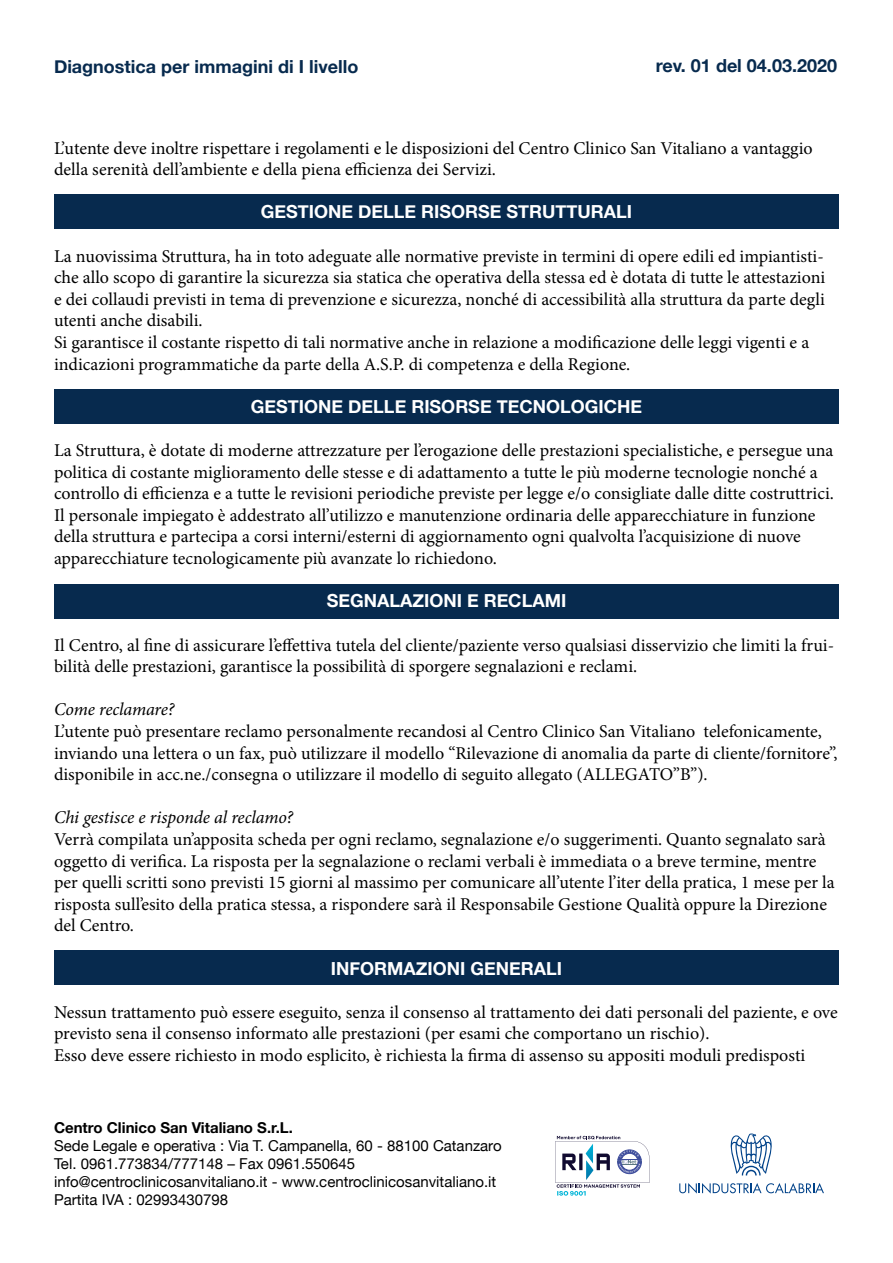
<style>
.page{position:relative;width:893px;height:1263px;background:#fff}
.page>*{position:absolute;margin:0;border:0;box-sizing:border-box;transform-origin:0 0}
.t1{font:18px/21.6px "Minion Pro";color:#000}
.t2{font:700 18px "Helvetica Neue";color:#fff}
.t3{font:700 18px "Helvetica Neue";color:#072a4e}
.t4{font:italic 18px "Minion Pro";letter-spacing:-.005em;color:#000}
.t5{font:15px/18px "Helvetica Neue";color:#000}
.t6{font:700 15px "Helvetica Neue";color:#000}
</style>
<div class="page">
<div style="left:54px;top:950px;width:785px;height:35px;background:#072a4e"></div>
<div style="left:54px;top:584px;width:785px;height:35px;background:#072a4e"></div>
<div style="left:54px;top:389px;width:785px;height:34px;background:#072a4e"></div>
<div style="left:54px;top:195px;width:785px;height:34px;background:#072a4e"></div>
<svg style="left:730px;top:1133px;width:42px;height:42px"></svg>
<svg style="left:679px;top:1183px;width:145px;height:10px"></svg>
<svg style="left:555px;top:1136px;width:94px;height:60px"></svg>
<p class="t3" style="left:54px;top:52px;width:306px">Diagnostica per immagini di I livello</p>
<p class="t3" style="left:656px;top:51px;width:183px">rev. 01 del 04.03.2020</p>
<p class="t1" style="left:54px;top:137px;width:760px">L’utente deve inoltre rispettare i regolamenti e le disposizioni del Centro Clinico San Vitaliano a vantaggio della serenità dell’ambiente e della piena efficienza dei Servizi.</p>
<p class="t2" style="left:261px;top:198px;width:373px">GESTIONE DELLE RISORSE STRUTTURALI</p>
<p class="t1" style="left:54px;top:245px;width:773px">La nuovissima Struttura, ha in toto adeguate alle normative previste in termini di opere edili ed impiantisti&shy;che allo scopo di garantire la sicurezza sia statica che operativa della stessa ed è dotata di tutte le attestazioni e dei collaudi previsti in tema di prevenzione e sicurezza, nonché di accessibilità alla struttura da parte degli utenti anche disabili.<br>Si garantisce il costante rispetto di tali normative anche in relazione a modificazione delle leggi vigenti e a indicazioni programmatiche da parte della A.S.P. di competenza e della Regione.</p>
<p class="t2" style="left:251px;top:392px;width:393px">GESTIONE DELLE RISORSE TECNOLOGICHE</p>
<p class="t1" style="left:54px;top:440px;width:781px">La Struttura, è dotate di moderne attrezzature per l’erogazione delle prestazioni specialistiche, e persegue una politica di costante miglioramento delle stesse e di adattamento a tutte le più moderne tecnologie nonché a controllo di efficienza e a tutte le revisioni periodiche previste per legge e/o consigliate dalle ditte costruttrici.<br>Il personale impiegato è addestrato all’utilizzo e manutenzione ordinaria delle apparecchiature in funzione della struttura e partecipa a corsi interni/esterni di aggiornamento ogni qualvolta l’acquisizione di nuove apparecchiature tecnologicamente più avanzate lo richiedono.</p>
<p class="t2" style="left:327px;top:587px;width:241px">SEGNALAZIONI E RECLAMI</p>
<p class="t1" style="left:54px;top:634px;width:782px">Il Centro, al fine di assicurare l’effettiva tutela del cliente/paziente verso qualsiasi disservizio che limiti la frui&shy;bilità delle prestazioni, garantisce la possibilità di sporgere segnalazioni e reclami.</p>
<p class="t4" style="left:54px;top:697px;width:122px">Come reclamare?</p>
<p class="t1" style="left:54px;top:720px;width:785px">L’utente può presentare reclamo personalmente recandosi al Centro Clinico San Vitaliano telefonicamente, inviando una lettera o un fax, può utilizzare il modello “Rilevazione di anomalia da parte di cliente/fornitore”, disponibile in acc.ne./consegna o utilizzare il modello di seguito allegato (ALLEGATO”B”).</p>
<p class="t4" style="left:54px;top:805px;width:241px">Chi gestisce e risponde al reclamo?</p>
<p class="t1" style="left:54px;top:828px;width:782px">Verrà compilata un’apposita scheda per ogni reclamo, segnalazione e/o suggerimenti. Quanto segnalato sarà oggetto di verifica. La risposta per la segnalazione o reclami verbali è immediata o a breve termine, mentre per quelli scritti sono previsti 15 giorni al massimo per comunicare all’utente l’iter della pratica, 1 mese per la risposta sull’esito della pratica stessa, a rispondere sarà il Responsabile Gestione Qualità oppure la Direzione del Centro.</p>
<p class="t2" style="left:331px;top:954px;width:233px">INFORMAZIONI GENERALI</p>
<p class="t1" style="left:54px;top:1001px;width:785px">Nessun trattamento può essere eseguito, senza il consenso al trattamento dei dati personali del paziente, e ove previsto sena il consenso informato alle prestazioni (per esami che comportano un rischio).<br>Esso deve essere richiesto in modo esplicito, è richiesta la firma di assenso su appositi moduli predisposti</p>
<p class="t6" style="left:54px;top:1115px;width:240px">Centro Clinico San Vitaliano S.r.L.</p>
<p class="t5" style="left:54px;top:1137px;width:449px">Sede Legale e operativa : Via T. Campanella, 60 - 88100 Catanzaro Tel. 0961.773834/777148 – Fax 0961.550645 info@centroclinicosanvitaliano.it - www.centroclinicosanvitaliano.it Partita IVA : 02993430798</p>
</div>
